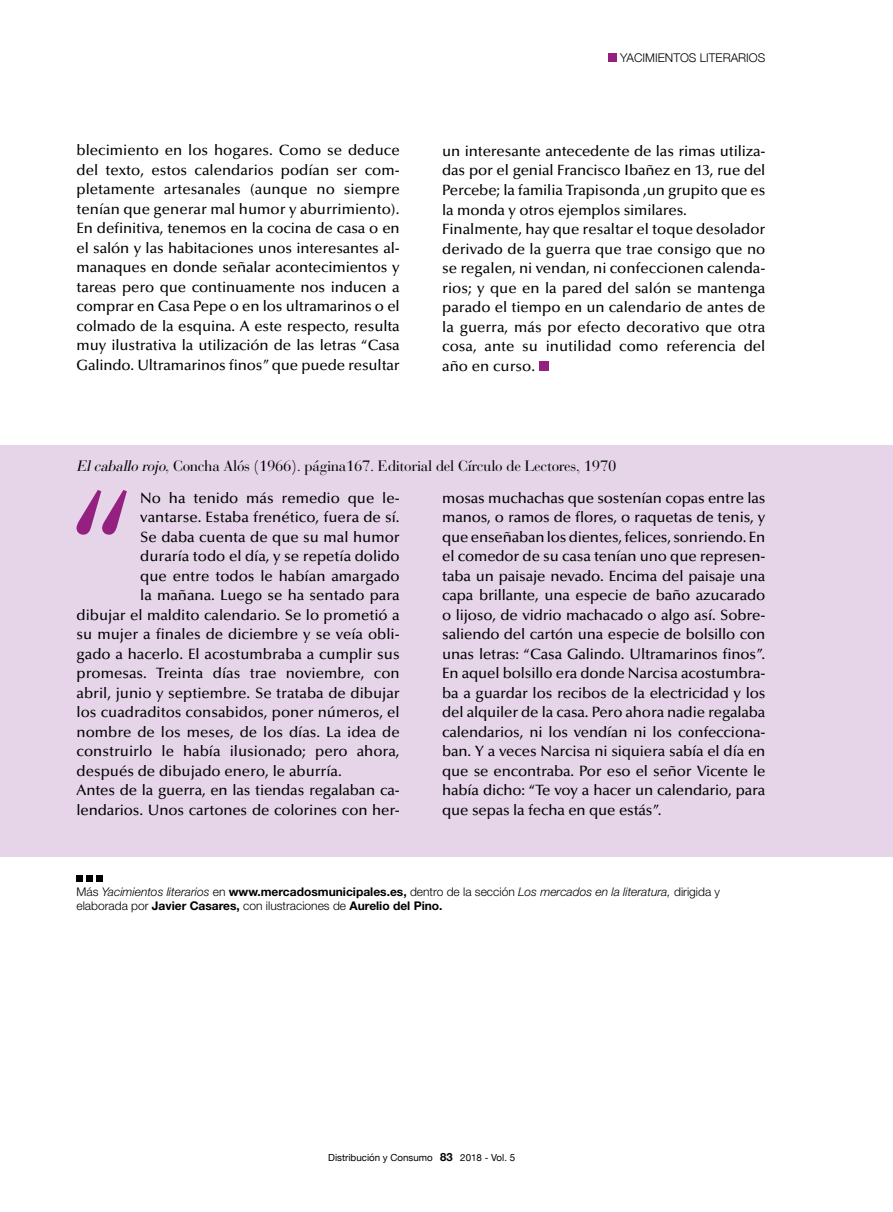
<style>
.page{position:relative;width:893px;height:1212px;background:#fff}
.page>*{position:absolute;margin:0;border:0;box-sizing:border-box;transform-origin:0 0}
.t1{font:500 156.9px "Optima";color:#942080}
.t2{font:500 15px/19.5px "Optima";color:#000;text-align:justify}
.t3{font:15px "Bauer Bodoni CE";letter-spacing:-.02em;color:#000}
.t4{font:300 12px/14.4px "Helvetica Neue LT Std";color:#000}
.t5{font:300 12px "Helvetica Neue";color:#000}
.t6{font:9.75px "Helvetica Neue";color:#000}
.s1{font-style:italic}
.s2{font-weight:700}
.s3{font-weight:700;font-size:11.25px}
</style>
<div class="page">
<div style="left:539px;top:361px;width:9px;height:9px;background:#942080"></div>
<div style="left:0;top:445px;width:893px;height:412px;background:#e6d5e9"></div>
<svg style="left:77px;top:875px;width:16px;height:6px"></svg>
<div style="left:96px;top:875px;width:7px;height:6px;background:#000"></div>
<div style="left:608px;top:53px;width:9px;height:9px;background:#942080"></div>
<p class="t5" style="left:620px;top:48px;width:147px">YACIMIENTOS LITERARIOS</p>
<p class="t2" style="left:77px;top:141px;width:325px">blecimiento en los hogares. Como se deduce del texto, estos calendarios podían ser com&shy;pletamente artesanales (aunque no siempre tenían que generar mal humor y aburrimiento).<br>En definitiva, tenemos en la cocina de casa o en el salón y las habitaciones unos interesantes al&shy;manaques en donde señalar acontecimientos y tareas pero que continuamente nos inducen a comprar en Casa Pepe o en los ultramarinos o el colmado de la esquina. A este respecto, resulta muy ilustrativa la utilización de las letras “Casa Galindo. Ultramarinos finos” que puede resultar</p>
<p class="t2" style="left:442px;top:142px;width:325px;text-align:left">un interesante antecedente de las rimas utiliza&shy;das por el genial Francisco Ibañez en 13, rue del Percebe; la familia Trapisonda ,un grupito que es la monda y otros ejemplos similares.<br>Finalmente, hay que resaltar el toque desolador derivado de la guerra que trae consigo que no se regalen, ni vendan, ni confeccionen calenda&shy;rios; y que en la pared del salón se mantenga parado el tiempo en un calendario de antes de la guerra, más por efecto decorativo que otra cosa, ante su inutilidad como referencia del año en curso.</p>
<p class="t3" style="left:77px;top:456px;width:541px"><span class="s1">Elcaballorojo,</span>Concha Alós (1966). página167. Editorial del Círculo de Lectores, 1970</p>
<h1 class="t1" style="left:62px;top:459px;width:80px">“</h1>
<p class="t2" style="left:140px;top:488px;width:261px">No ha tenido más remedio que le-</p>
<p class="t2" style="left:140px;top:508px;width:261px">vantarse. Estaba frenético, fuera de sí.</p>
<p class="t2" style="left:140px;top:527px;width:261px">Se daba cuenta de que su mal humor</p>
<p class="t2" style="left:140px;top:547px;width:261px">duraría todo el día, y se repetía dolido</p>
<p class="t2" style="left:140px;top:566px;width:261px">que entre todos le habían amargado</p>
<p class="t2" style="left:140px;top:586px;width:261px">la mañana. Luego se ha sentado para</p>
<p class="t2" style="left:77px;top:605px;width:325px">dibujar el maldito calendario. Se lo prometió a</p>
<p class="t2" style="left:77px;top:625px;width:325px">su mujer a finales de diciembre y se veía obli-</p>
<p class="t2" style="left:77px;top:644px;width:325px">gado a hacerlo. El acostumbraba a cumplir sus</p>
<p class="t2" style="left:77px;top:664px;width:325px">promesas. Treinta días trae noviembre, con</p>
<p class="t2" style="left:77px;top:683px;width:325px">abril, junio y septiembre. Se trataba de dibujar</p>
<p class="t2" style="left:77px;top:703px;width:325px">los cuadraditos consabidos, poner números, el</p>
<p class="t2" style="left:77px;top:722px;width:325px">nombre de los meses, de los días. La idea de</p>
<p class="t2" style="left:77px;top:742px;width:325px">construirlo le había ilusionado; pero ahora,</p>
<p class="t2" style="left:77px;top:761px;width:267px">después de dibujado enero, le aburría.</p>
<p class="t2" style="left:77px;top:781px;width:325px">Antes de la guerra, en las tiendas regalaban ca-</p>
<p class="t2" style="left:77px;top:800px;width:325px">lendarios. Unos cartones de colorines con her-</p>
<p class="t2" style="left:442px;top:488px;width:325px">mosas muchachas que sostenían copas entre las manos, o ramos de flores, o raquetas de tenis, y que enseñaban los dientes, felices, sonriendo. En el comedor de su casa tenían uno que represen&shy;taba un paisaje nevado. Encima del paisaje una capa brillante, una especie de baño azucarado o lijoso, de vidrio machacado o algo así. Sobre&shy;saliendo del cartón una especie de bolsillo con unas letras: “Casa Galindo. Ultramarinos finos”.<br>En aquel bolsillo era donde Narcisa acostumbra&shy;ba a guardar los recibos de la electricidad y los del alquiler de la casa. Pero ahora nadie regalaba calendarios, ni los vendían ni los confecciona&shy;ban. Y a veces Narcisa ni siquiera sabía el día en que se encontraba. Por eso el señor Vicente le había dicho: “Te voy a hacer un calendario, para que sepas la fecha en que estás”.</p>
<p class="t4" style="left:77px;top:884px;width:645px">Más <span class="s1">Yacimientos literarios</span> en <span class="s2">www.mercadosmunicipales.es,</span> dentro de la sección <span class="s1">Los mercados en la literatura,</span> dirigida y elaborada por <span class="s2">Javier Casares,</span> con ilustraciones de <span class="s2">Aurelio del Pino.</span></p>
<p class="t6" style="left:328px;top:1150px;width:188px">Distribución y Consumo <span class="s3">83</span> 2018 - Vol. 5</p>
</div>
